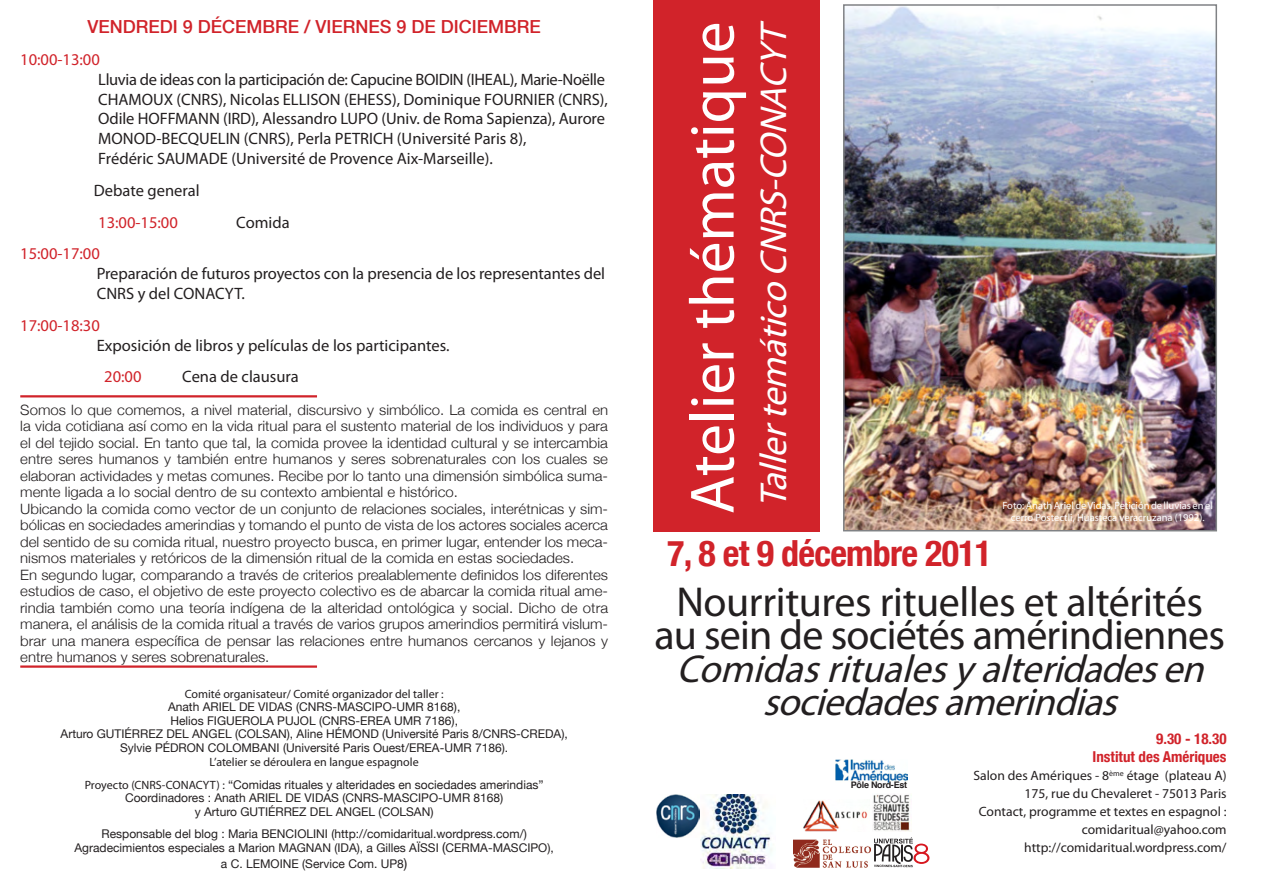
<style>
.page{position:relative;width:1263px;height:893px;background:#fff}
.page>*{position:absolute;margin:0;border:0;box-sizing:border-box;transform-origin:0 0}
.t1{font:63px "Myriad Pro";color:#fff}
.t2{font:42px "Myriad Pro";letter-spacing:-.015em;color:#231f20}
.t3{font:italic 39px "Myriad Pro";color:#231f20}
.t4{font:italic 37.5px "Myriad Pro";color:#fff}
.t5{font:700 condensed 36px "Helvetica Neue";letter-spacing:-.02em;color:#d1232a}
.t6{font:500 18px "Helvetica Neue";color:#d1232a}
.t7{font:16.5px/19.8px "Myriad Pro";letter-spacing:-.005em;color:#231f20}
.t8{font:16.5px "Myriad Pro";color:#d1232a}
.t9{font:700 condensed 15px "Helvetica Neue";color:#d1232a}
.t10{font:300 14.25px/16.5px "Helvetica Neue";color:#231f20;text-align:justify;scale:1.05 1}
.t11{font:13.5px "Myriad Pro";color:#231f20}
.t12{font:12px/16.2px "Helvetica Neue";color:#231f20;text-align:center}
.t13{font:12px "Myriad Pro";color:#231f20}
.t14{font:10.5px/12.6px "Myriad Pro";color:#fff;text-align:center}
.t15{font:700 9px "Helvetica";letter-spacing:-.03em;color:#231f20}
.s1{font-family:"Myriad Pro"}
.s2{font-size:13.5px}
</style>
<div class="page">
<div style="left:653px;top:0;width:167px;height:531px;background:#d1232a"></div>
<img style="left:846px;top:7px;width:368px;height:521px">
<div style="left:843px;top:4px;width:374px;height:527px;border:2px solid #808285"></div>
<hr style="left:20px;top:395px;width:297px;height:2px;background:#d1232a">
<hr style="left:20px;top:665px;width:297px;height:3px;background:#d1232a">
<img style="left:656px;top:794px;width:43px;height:43px">
<img style="left:700px;top:794px;width:71px;height:74px">
<img style="left:793px;top:839px;width:77px;height:29px">
<img style="left:804px;top:800px;width:64px;height:31px">
<img style="left:873px;top:794px;width:37px;height:37px">
<svg style="left:874px;top:837px;width:55px;height:30px"></svg>
<img style="left:835px;top:760px;width:73px;height:22px">
<p class="t6" style="left:87px;top:16px;width:455px">VENDREDI 9 DÉCEMBRE / VIERNES 9 DE DICIEMBRE</p>
<p class="t8" style="left:20px;top:49px;width:81px">10:00-13:00</p>
<p class="t7" style="left:98px;top:69px;width:511px">Lluvia de ideas con la participación de: Capucine BOIDIN (IHEAL), Marie-Noëlle<br>CHAMOUX (CNRS), Nicolas ELLISON (EHESS), Dominique FOURNIER (CNRS),</p>
<p class="t7" style="left:98px;top:109px;width:508px">Odile HOFFMANN (IRD), Alessandro LUPO (Univ. de Roma Sapienza), Aurore<br>MONOD-BECQUELIN (CNRS), Perla PETRICH (Université Paris 8),<br>Frédéric SAUMADE (Université de Provence Aix-Marseille).</p>
<p class="t7" style="left:94px;top:180px;width:107px">Debate general</p>
<p class="t8" style="left:98px;top:212px;width:81px">13:00-15:00</p>
<p class="t7" style="left:236px;top:212px;width:55px">Comida</p>
<p class="t8" style="left:20px;top:244px;width:81px">15:00-17:00</p>
<p class="t7" style="left:97px;top:264px;width:510px">Preparación de futuros proyectos con la presencia de los representantes del<br>CNRS y del CONACYT.</p>
<p class="t8" style="left:20px;top:315px;width:81px">17:00-18:30</p>
<p class="t7" style="left:97px;top:335px;width:354px">Exposición de libros y películas de los participantes.</p>
<p class="t8" style="left:104px;top:367px;width:39px">20:00</p>
<p class="t7" style="left:182px;top:367px;width:118px">Cena de clausura</p>
<p class="t10" style="left:20px;top:401px;width:561px">Somos lo que comemos, a nivel material, discursivo y simbólico. La comida es central en la vida cotidiana así como en la vida ritual para el sustento material de los individuos y para el del tejido social. En tanto que tal, la comida provee la identidad cultural y se intercambia entre seres humanos y también entre humanos y seres sobrenaturales con los cuales se elaboran actividades y metas comunes. Recibe por lo tanto una dimensión simbólica suma&shy;mente ligada a lo social dentro de su contexto ambiental e histórico.</p>
<p class="t10" style="left:20px;top:500px;width:561px">Ubicando la comida como vector de un conjunto de relaciones sociales, interétnicas y sim&shy;bólicas en sociedades amerindias y tomando el punto de vista de los actores sociales acerca del sentido de su comida ritual, nuestro proyecto busca, en primer lugar, entender los meca&shy;nismos materiales y retóricos de la dimensión ritual de la comida en estas sociedades.</p>
<p class="t10" style="left:20px;top:566px;width:561px">En segundo lugar, comparando a través de criterios prealablemente definidos los diferentes estudios de caso, el objetivo de este proyecto colectivo es de abarcar la comida ritual ame&shy;rindia también como una teoría indígena de la alteridad ontológica y social. Dicho de otra manera, el análisis de la comida ritual a través de varios grupos amerindios permitirá vislum&shy;brar una manera específica de pensar las relaciones entre humanos cercanos y lejanos y entre humanos y seres sobrenaturales.</p>
<p class="t13" style="left:185px;top:686px;width:261px">Comité organisateur/ Comité organizador del taller :</p>
<p class="t12" style="left:168px;top:699px;width:294px">Anath ARIEL DE VIDAS (CNRS-MASCIPO-UMR 8168),</p>
<p class="t12" style="left:170px;top:712px;width:289px">Helios FIGUEROLA PUJOL (CNRS-EREA UMR 7186),</p>
<p class="t12" style="left:61px;top:726px;width:509px">Arturo GUTIÉRREZ DEL ANGEL (COLSAN), Aline HÉMOND (Université Paris 8/CNRS-CREDA),</p>
<p class="t12" style="left:120px;top:739px;width:390px">Sylvie PÉDRON COLOMBANI (Université Paris Ouest/EREA-UMR 7186).</p>
<p class="t13" style="left:210px;top:755px;width:211px">L’atelier se déroulera en langue espagnole</p>
<p class="t12" style="left:85px;top:776px;width:460px"><span class="s1">Proyecto (CNRS-CONACYT) :</span> “Comidas rituales y alteridades en sociedades amerindias”</p>
<p class="t12" style="left:125px;top:790px;width:380px">Coordinadores : Anath ARIEL DE VIDAS (CNRS-MASCIPO-UMR 8168)</p>
<p class="t12" style="left:195px;top:803px;width:240px">y Arturo GUTIÉRREZ DEL ANGEL (COLSAN)</p>
<p class="t12" style="left:102px;top:826px;width:427px">Responsable del blog : Maria BENCIOLINI (http://comidaritual.wordpress.com/)</p>
<p class="t12" style="left:75px;top:839px;width:481px">Agradecimientos especiales a Marion MAGNAN (IDA), a Gilles AÏSSI <span class="s2">(</span>CERMA-MASCIPO), a C. LEMOINE (Service Com. UP8<span class="s2">)</span></p>
<p class="t1" style="left:674px;top:514px;width:494px;rotate:-90deg">Atelier thématique</p>
<p class="t4" style="left:750px;top:508px;width:494px;rotate:-90deg">TallertemáticoCNRS-CONACYT</p>
<p class="t5" style="left:667px;top:531px;width:326px">7, 8 et 9 décembre 2011</p>
<p class="t14" style="left:1002px;top:499px;width:212px">Foto: Anath Ariel de Vidas, Petición de lluvias en el cerro Postectli, Huasteca veracruzana (1992).</p>
<p class="t2" style="left:676px;top:576px;width:528px">Nourritures rituelles et altérités</p>
<p class="t2" style="left:654px;top:609px;width:572px">au sein de sociétés amérindiennes</p>
<p class="t3" style="left:676px;top:645px;width:541px">Comidasritualesyalteridadesen</p>
<p class="t3" style="left:763px;top:678px;width:367px">sociedadesamerindias</p>
<p class="t15" style="left:851px;top:778px;width:58px">Pôle Nord-Est</p>
<p class="t9" style="left:1156px;top:730px;width:72px">9.30 - 18.30</p>
<p class="t9" style="left:1092px;top:748px;width:136px">Institut des Amériques</p>
<p class="t11" style="left:973px;top:767px;width:255px">Salon des Amériques - 8<sup>ème</sup> étage (plateau A)</p>
<p class="t11" style="left:1024px;top:785px;width:203px">175, rue du Chevaleret - 75013 Paris</p>
<p class="t11" style="left:979px;top:803px;width:249px">Contact, programme et textes en espagnol :</p>
<p class="t11" style="left:1082px;top:821px;width:146px">comidaritual@yahoo.com</p>
<p class="t11" style="left:1024px;top:839px;width:204px">http://comidaritual.wordpress.com/</p>
</div>
